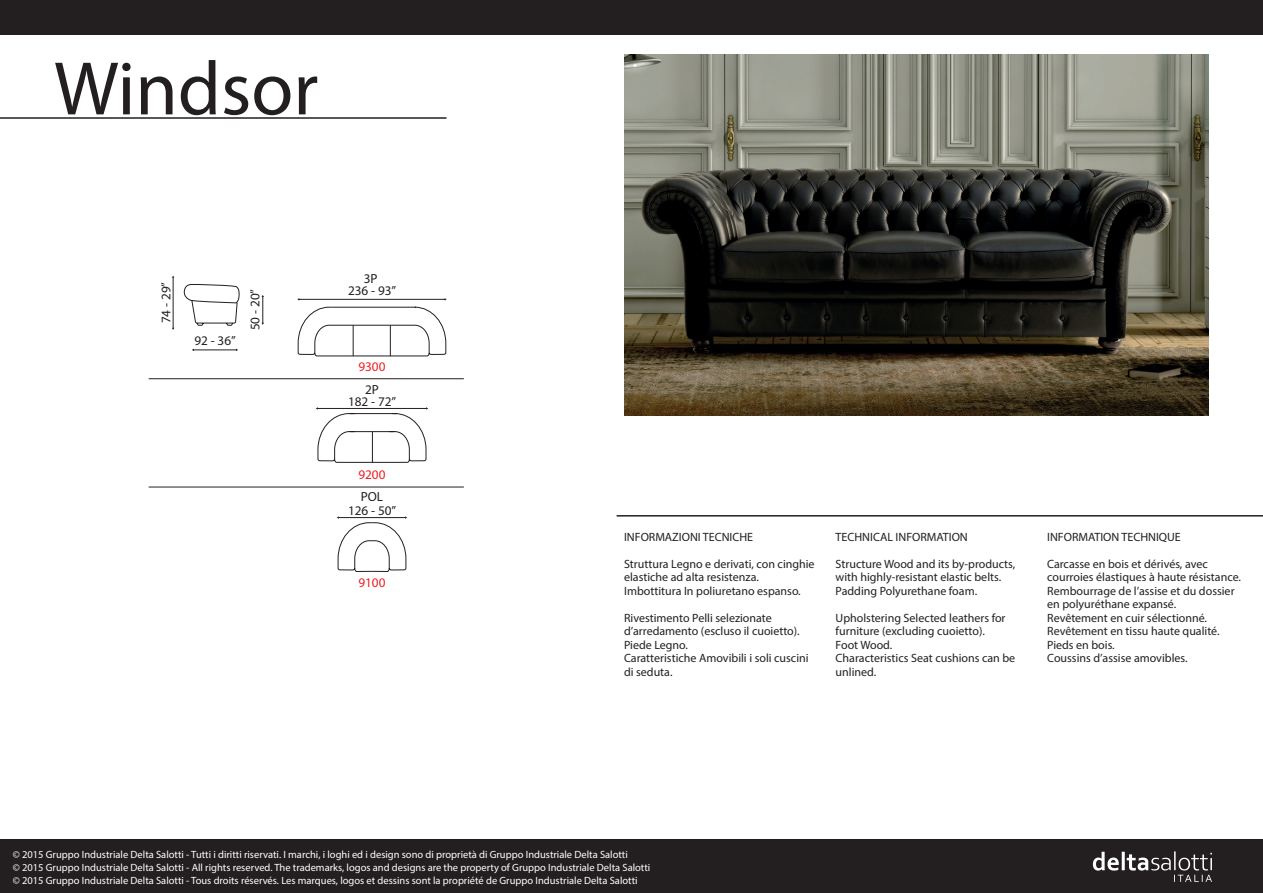
<style>
.page{position:relative;width:1263px;height:893px;background:#fff}
.page>*{position:absolute;margin:0;border:0;box-sizing:border-box;transform-origin:0 0}
.t1{font:76.5px "Myriad Pro";color:#231f20}
.t2{font:13.2px/12.6px "Myriad Pro";color:#231f20;text-align:center}
.t3{font:13.2px "Myriad Pro";color:#ee1d23}
.t4{font:12px/13.5px "Myriad Pro";color:#231f20}
.t5{font:10.5px/12.6px "Myriad Pro";color:#fff}
</style>
<div class="page">
<div style="left:0;top:0;width:1263px;height:34px;background:#231f20"></div>
<div style="left:0;top:839px;width:1263px;height:54px;background:#231f20"></div>
<svg style="left:1093px;top:852px;width:26px;height:19px"></svg>
<hr style="left:1122px;top:852px;width:3px;height:18px;background:#fff">
<svg style="left:1127px;top:851px;width:85px;height:31px"></svg>
<hr style="left:0;top:117px;width:446px;height:2px;background:#231f20">
<hr style="left:617px;top:515px;width:646px;height:2px;background:#231f20">
<img style="left:624px;top:54px;width:585px;height:362px">
<hr style="left:173px;top:277px;width:1px;height:51px;background:#231f20">
<hr style="left:194px;top:350px;width:42px;height:1px;background:#231f20">
<svg style="left:262px;top:295px;width:2px;height:30px"></svg>
<svg style="left:184px;top:284px;width:55px;height:42px"></svg>
<svg style="left:337px;top:516px;width:70px;height:56px"></svg>
<svg style="left:316px;top:407px;width:112px;height:56px"></svg>
<hr style="left:372px;top:432px;width:1px;height:31px;background:#231f20">
<hr style="left:299px;top:299px;width:146px;height:1px;background:#231f20">
<svg style="left:298px;top:307px;width:148px;height:49px"></svg>
<hr style="left:353px;top:325px;width:1px;height:31px;background:#231f20">
<hr style="left:390px;top:325px;width:1px;height:31px;background:#231f20">
<hr style="left:149px;top:378px;width:315px;height:1px;background:#231f20">
<hr style="left:149px;top:487px;width:315px;height:1px;background:#231f20">
<h1 class="t1" style="left:54px;top:42px;width:266px">Windsor</h1>
<p class="t2" style="left:160px;top:323px;width:43px;rotate:-90deg">74 - 29”</p>
<p class="t2" style="left:249px;top:330px;width:43px;rotate:-90deg">50 - 20”</p>
<p class="t2" style="left:194px;top:334px;width:43px">92 - 36”</p>
<p class="t2" style="left:348px;top:272px;width:50px">3P<br>236 - 93”</p>
<p class="t3" style="left:358px;top:359px;width:29px">9300</p>
<p class="t2" style="left:365px;top:383px;width:15px">2P</p>
<p class="t2" style="left:348px;top:395px;width:50px">182 - 72”</p>
<p class="t3" style="left:358px;top:466px;width:29px">9200</p>
<p class="t2" style="left:361px;top:490px;width:24px">POL</p>
<p class="t2" style="left:348px;top:504px;width:50px">126 - 50”</p>
<p class="t3" style="left:358px;top:574px;width:29px">9100</p>
<p class="t4" style="left:624px;top:530px;width:131px">INFORMAZIONI TECNICHE</p>
<p class="t4" style="left:624px;top:557px;width:192px">Struttura Legno e derivati, con cinghie elastiche ad alta resistenza.<br>Imbottitura In poliuretano espanso.</p>
<p class="t4" style="left:624px;top:611px;width:186px">Rivestimento Pelli selezionate d’arredamento (escluso il cuoietto).<br>Piede Legno.<br>Caratteristiche Amovibili i soli cuscini di seduta.</p>
<p class="t4" style="left:836px;top:530px;width:134px">TECHNICAL INFORMATION</p>
<p class="t4" style="left:836px;top:557px;width:181px">Structure Wood and its by-products, with highly-resistant elastic belts.<br>Padding Polyurethane foam.</p>
<p class="t4" style="left:836px;top:611px;width:181px">Upholstering Selected leathers for furniture (excluding cuoietto).<br>Foot Wood.<br>Characteristics Seat cushions can be unlined.</p>
<p class="t4" style="left:1047px;top:530px;width:135px">INFORMATION TECHNIQUE</p>
<p class="t4" style="left:1047px;top:557px;width:195px">Carcasse en bois et dérivés, avec courroies élastiques à haute résistance.<br>Rembourrage de l’assise et du dossier en polyuréthane expansé.<br>Revêtement en cuir sélectionné.<br>Revêtement en tissu haute qualité.<br>Pieds en bois.<br>Coussins d’assise amovibles.</p>
<p class="t5" style="left:13px;top:848px;width:639px">© 2015 Gruppo Industriale Delta Salotti - Tutti i diritti riservati. I marchi, i loghi ed i design sono di proprietà di Gruppo Industriale Delta Salotti<br>© 2015 Gruppo Industriale Delta Salotti - All rights reserved. The trademarks, logos and designs are the property of Gruppo Industriale Delta Salotti © 2015 Gruppo Industriale Delta Salotti - Tous droits réservés. Les marques, logos et dessins sont la propriété de Gruppo Industriale Delta Salotti</p>
</div>
